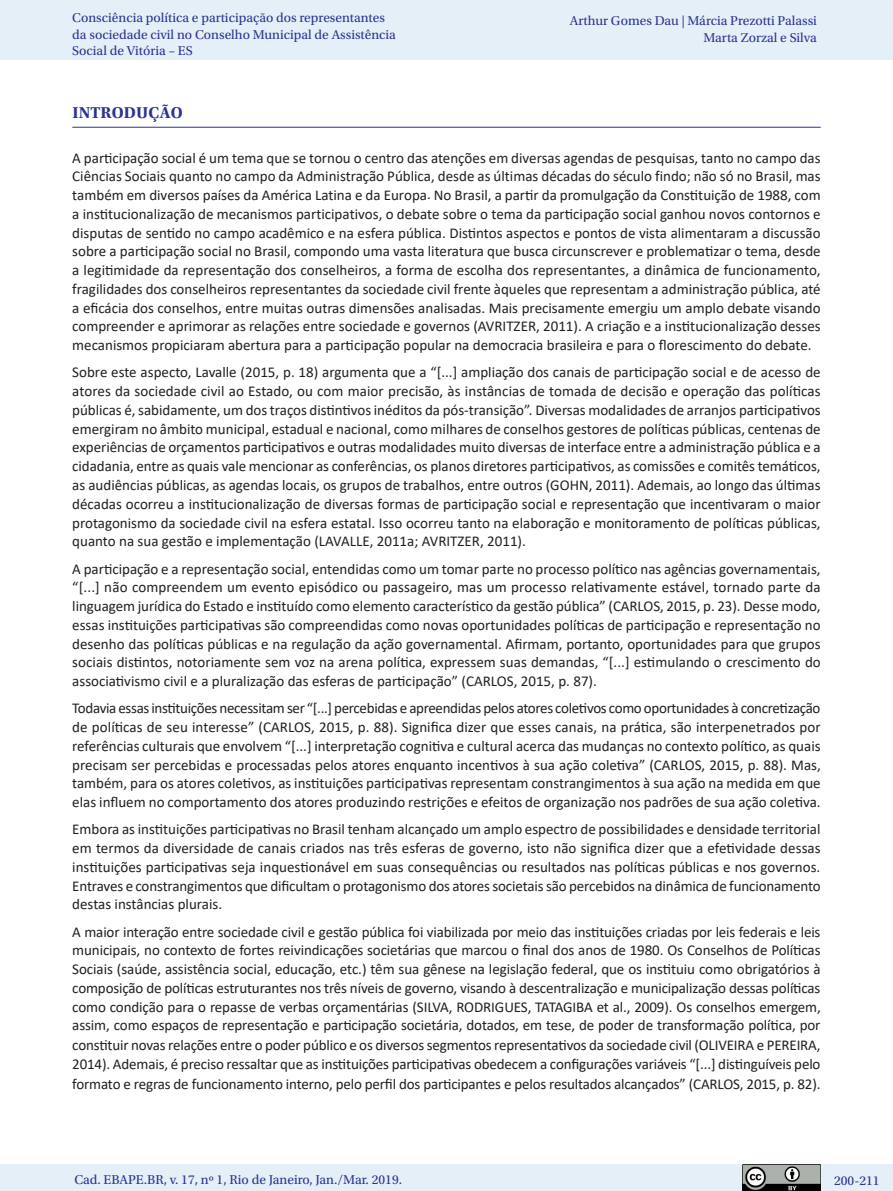
<style>
.page{position:relative;width:893px;height:1191px;background:#fff}
.page>*{position:absolute;margin:0;border:0;box-sizing:border-box;transform-origin:0 0}
._07_1_sub_1{font:700 16.5px "Utopia Std";letter-spacing:.01em;color:#2b3393}
._06_0_texto{font:15px/18.8px "Calibri";color:#231f20;text-align:justify}
.t1{font:13.5px/16.5px "Utopia Std";color:#2b3393}
</style>
<div class="page">
<div style="left:0;top:0;width:893px;height:60px;background:#e4eff8"></div>
<div style="left:0;top:1164px;width:893px;height:27px;background:#e4eff8"></div>
<img style="left:743px;top:1164px;width:78px;height:27px">
<hr style="left:72px;top:127px;width:749px;height:1px;background:#2b3393">
<p class="t1" style="left:72px;top:10px;width:325px">Consciência política e participação dos representantes da sociedade civil no Conselho Municipal de Assistência<br>Social de Vitória – ES</p>
<p class="t1" style="left:570px;top:13px;width:248px;text-align:right">Arthur Gomes Dau | Márcia Prezotti Palassi<br>Marta Zorzal e Silva</p>
<p class="_07_1_sub_1" style="left:72px;top:103px;width:112px">INTRODUÇÃO</p>
<p class="_06_0_texto" style="left:72px;top:148px;width:750px">A participação social é um tema que se tornou o centro das atenções em diversas agendas de pesquisas, tanto no campo das Ciências Sociais quanto no campo da Administração Pública, desde as últimas décadas do século findo; não só no Brasil, mas também em diversos países da América Latina e da Europa. No Brasil, a partir da promulgação da Constituição de 1988, com a institucionalização de mecanismos participativos, o debate sobre o tema da participação social ganhou novos contornos e disputas de sentido no campo acadêmico e na esfera pública. Distintos aspectos e pontos de vista alimentaram a discussão sobre a participação social no Brasil, compondo uma vasta literatura que busca circunscrever e problematizar o tema, desde a legitimidade da representação dos conselheiros, a forma de escolha dos representantes, a dinâmica de funcionamento, fragilidades dos conselheiros representantes da sociedade civil frente àqueles que representam a administração pública, até a eficácia dos conselhos, entre muitas outras dimensões analisadas. Mais precisamente emergiu um amplo debate visando compreender e aprimorar as relações entre sociedade e governos (AVRITZER, 2011). A criação e a institucionalização desses mecanismos propiciaram abertura para a participação popular na democracia brasileira e para o florescimento do debate.</p>
<p class="_06_0_texto" style="left:72px;top:363px;width:750px">Sobre este aspecto, Lavalle (2015, p. 18) argumenta que a “[...] ampliação dos canais de participação social e de acesso de atores da sociedade civil ao Estado, ou com maior precisão, às instâncias de tomada de decisão e operação das políticas públicas é, sabidamente, um dos traços distintivos inéditos da pós-transição”. Diversas modalidades de arranjos participativos emergiram no âmbito municipal, estadual e nacional, como milhares de conselhos gestores de políticas públicas, centenas de experiências de orçamentos participativos e outras modalidades muito diversas de interface entre a administração pública e a cidadania, entre as quais vale mencionar as conferências, os planos diretores participativos, as comissões e comitês temáticos, as audiências públicas, as agendas locais, os grupos de trabalhos, entre outros (GOHN, 2011). Ademais, ao longo das últimas décadas ocorreu a institucionalização de diversas formas de participação social e representação que incentivaram o maior protagonismo da sociedade civil na esfera estatal. Isso ocorreu tanto na elaboração e monitoramento de políticas públicas, quanto na sua gestão e implementação (LAVALLE, 2011a; AVRITZER, 2011).</p>
<p class="_06_0_texto" style="left:72px;top:559px;width:750px">A participação e a representação social, entendidas como um tomar parte no processo político nas agências governamentais, “[...] não compreendem um evento episódico ou passageiro, mas um processo relativamente estável, tornado parte da linguagem jurídica do Estado e instituído como elemento característico da gestão pública” (CARLOS, 2015, p. 23). Desse modo, essas instituições participativas são compreendidas como novas oportunidades políticas de participação e representação no desenho das políticas públicas e na regulação da ação governamental. Afirmam, portanto, oportunidades para que grupos sociais distintos, notoriamente sem voz na arena política, expressem suas demandas, “[...] estimulando o crescimento do associativismo civil e a pluralização das esferas de participação” (CARLOS, 2015, p. 87).</p>
<p class="_06_0_texto" style="left:72px;top:698px;width:750px">Todavia essas instituições necessitam ser “[...] percebidas e apreendidas pelos atores coletivos como oportunidades à concretização de políticas de seu interesse” (CARLOS, 2015, p. 88). Significa dizer que esses canais, na prática, são interpenetrados por referências culturais que envolvem “[...] interpretação cognitiva e cultural acerca das mudanças no contexto político, as quais precisam ser percebidas e processadas pelos atores enquanto incentivos à sua ação coletiva” (CARLOS, 2015, p. 88). Mas, também, para os atores coletivos, as instituições participativas representam constrangimentos à sua ação na medida em que elas influem no comportamento dos atores produzindo restrições e efeitos de organização nos padrões de sua ação coletiva.</p>
<p class="_06_0_texto" style="left:72px;top:819px;width:750px">Embora as instituições participativas no Brasil tenham alcançado um amplo espectro de possibilidades e densidade territorial em termos da diversidade de canais criados nas três esferas de governo, isto não significa dizer que a efetividade dessas instituições participativas seja inquestionável em suas consequências ou resultados nas políticas públicas e nos governos.<br>Entraves e constrangimentos que dificultam o protagonismo dos atores societais são percebidos na dinâmica de funcionamento destas instâncias plurais.</p>
<p class="_06_0_texto" style="left:72px;top:921px;width:750px">A maior interação entre sociedade civil e gestão pública foi viabilizada por meio das instituições criadas por leis federais e leis municipais, no contexto de fortes reivindicações societárias que marcou o final dos anos de 1980. Os Conselhos de Políticas Sociais (saúde, assistência social, educação, etc.) têm sua gênese na legislação federal, que os instituiu como obrigatórios à composição de políticas estruturantes nos três níveis de governo, visando à descentralização e municipalização dessas políticas como condição para o repasse de verbas orçamentárias (SILVA, RODRIGUES, TATAGIBA et al., 2009). Os conselhos emergem, assim, como espaços de representação e participação societária, dotados, em tese, de poder de transformação política, por constituir novas relações entre o poder público e os diversos segmentos representativos da sociedade civil (OLIVEIRA e PEREIRA, 2014). Ademais, é preciso ressaltar que as instituições participativas obedecem a configurações variáveis “[...] distinguíveis pelo formato e regras de funcionamento interno, pelo perfil dos participantes e pelos resultados alcançados” (CARLOS, 2015, p. 82).</p>
<p class="t1" style="left:74px;top:1171px;width:329px">Cad. EBAPE.BR, v. 17, nº 1, Rio de Janeiro, Jan./Mar. 2019.</p>
<p class="t1" style="left:834px;top:1172px;width:47px">200-211</p>
</div>
